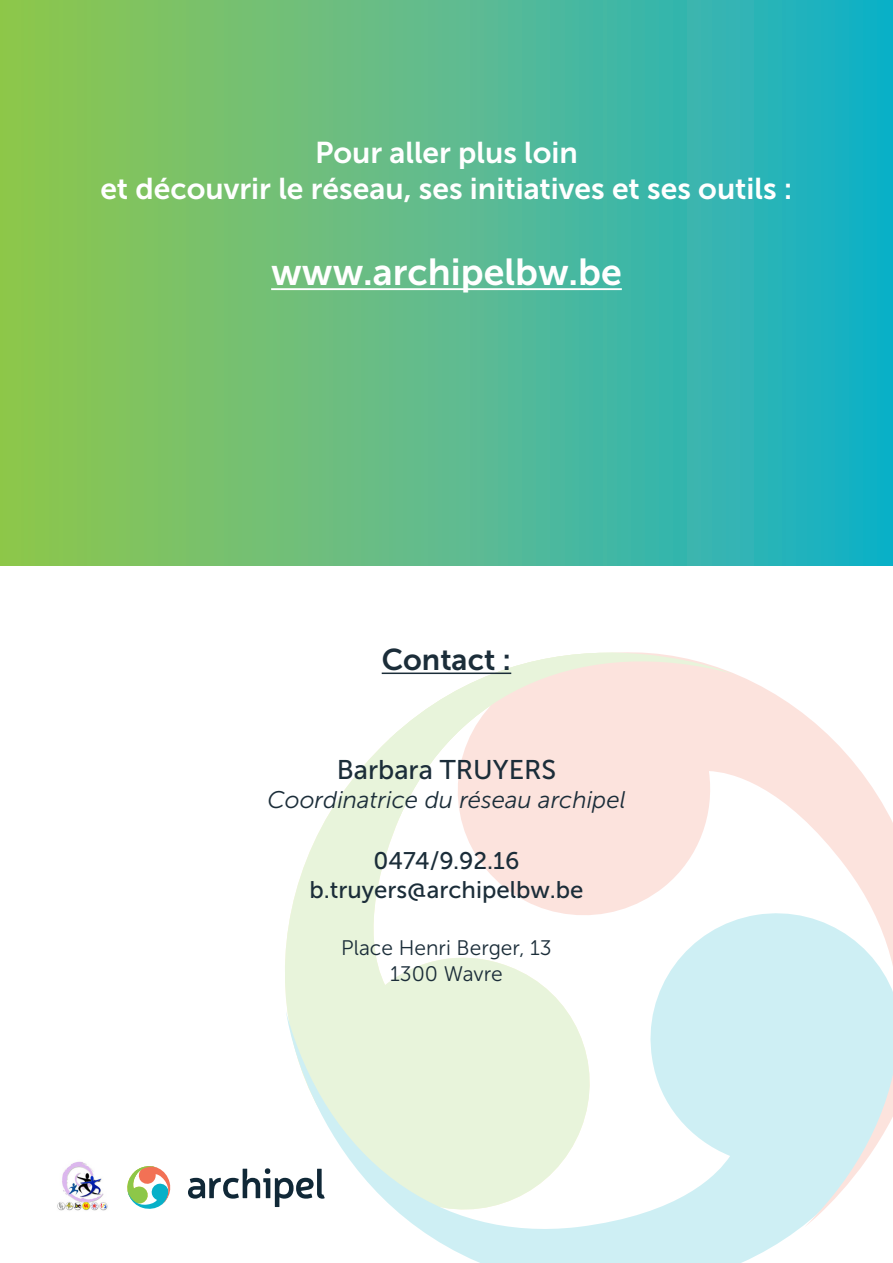
<style>
.page{position:relative;width:893px;height:1263px;background:#fff}
.page>*{position:absolute;margin:0;border:0;box-sizing:border-box;transform-origin:0 0}
.t1{font:37.5px "Museo Sans 700";color:#fff}
.t2{font:30px "Museo Sans 700";color:#fff}
.t3{font:30px "Museo Sans 700";color:#1b2d39}
.t4{font:27px "Museo Sans 500";color:#1b2d39}
.t5{font:24px "Museo Sans 500";color:#1b2d39}
.t6{font:italic 24px "Museo Sans 300";color:#1b2d39}
.t7{font:21px "Museo Sans 300";color:#1b2d39}
</style>
<div class="page">
<svg style="left:285px;top:672px;width:115px;height:324px"></svg>
<svg style="left:286px;top:904px;width:515px;height:359px"></svg>
<svg style="left:442px;top:673px;width:451px;height:554px"></svg>
<svg style="left:389px;top:653px;width:344px;height:165px;fill:#fce3dd"></svg>
<svg style="left:188px;top:1168px;width:137px;height:39px"></svg>
<svg style="left:127px;top:1166px;width:44px;height:42px"></svg>
<img style="left:57px;top:1161px;width:51px;height:50px">
<div style="left:0;top:0;width:893px;height:566px;background:linear-gradient(to right,#97c64e,#18b0cb)"></div>
<hr style="left:271px;top:288px;width:351px;height:2px;background:#fff">
<hr style="left:382px;top:672px;width:129px;height:2px;background:#1b2d39">
<p class="t2" style="left:315px;top:136px;width:264px">Pour aller plus loin</p>
<p class="t2" style="left:100px;top:172px;width:694px">et découvrir le réseau, ses initiatives et ses outils :</p>
<p class="t1" style="left:271px;top:252px;width:352px">www.archipelbw.be</p>
<p class="t3" style="left:382px;top:643px;width:131px">Contact :</p>
<p class="t4" style="left:337px;top:755px;width:221px">Barbara TRUYERS</p>
<p class="t6" style="left:267px;top:786px;width:360px">Coordinatrice du réseau archipel</p>
<p class="t5" style="left:374px;top:847px;width:147px">0474/9.92.16</p>
<p class="t5" style="left:309px;top:876px;width:275px">b.truyers@archipelbw.be</p>
<p class="t7" style="left:341px;top:937px;width:212px">Place Henri Berger, 13</p>
<p class="t7" style="left:390px;top:962px;width:114px">1300 Wavre</p>
</div>
